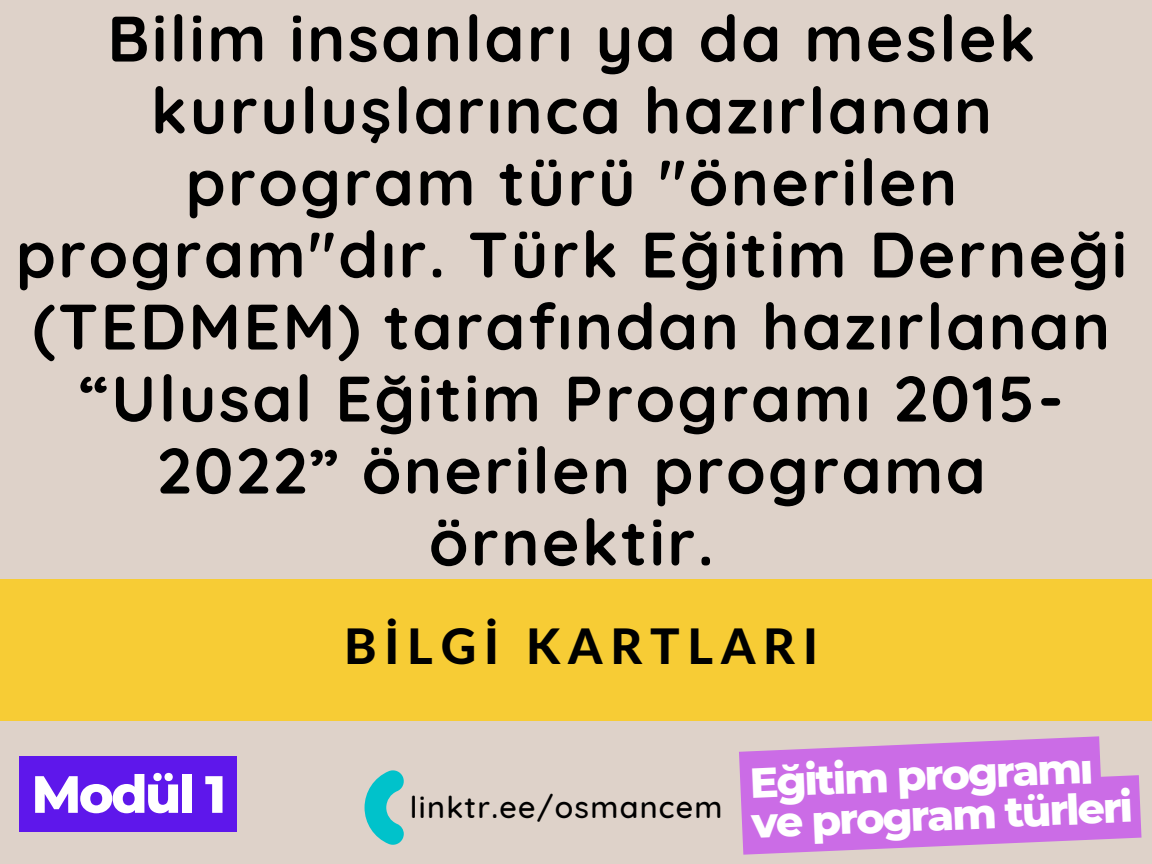
<style>
.page{position:relative;width:1152px;height:864px;background:#ded2c9}
.page>*{position:absolute;margin:0;border:0;box-sizing:border-box;transform-origin:0 0}
.t1{font:700 64.05px/72px "Quicksand";letter-spacing:.04em;color:#000;text-align:center}
.t2{font:800 52.35px "Montserrat";letter-spacing:-.05em;color:#fff}
.t3{font:800 49.05px "Lato Latin";letter-spacing:.16em;color:#000}
.t4{font:800 42.9px/40.3px "Montserrat";color:#fff}
.t5{font:500 30.45px "Quicksand";letter-spacing:.04em;color:#000}
</style>
<div class="page">
<div style="left:0;top:579px;width:1152px;height:142px;background:#f7cc35"></div>
<svg style="left:365px;top:770px;width:39px;height:75px"></svg>
<div style="left:19px;top:756px;width:217px;height:76px;background:#5e17eb"></div>
<svg style="left:739px;top:736px;width:403px;height:119px;fill:#cb6ce6"></svg>
<p class="t1" style="left:16px;top:2px;width:1106px">Bilim insanları ya da meslek kuruluşlarınca hazırlanan program türü "önerilen program"dır. Türk Eğitim Derneği (TEDMEM) tarafından hazırlanan “Ulusal Eğitim Programı 2015-<br>2022” önerilen programa örnektir.</p>
<p class="t2" style="left:31px;top:762px;width:196px">Modül 1</p>
<p class="t3" style="left:344px;top:624px;width:475px">BİLGİ KARTLARI</p>
<p class="t5" style="left:410px;top:788px;width:314px">linktr.ee/osmancem</p>
<p class="t4" style="left:749px;top:761px;width:395px;rotate:-2deg">Eğitim programı ve program türleri</p>
</div>
